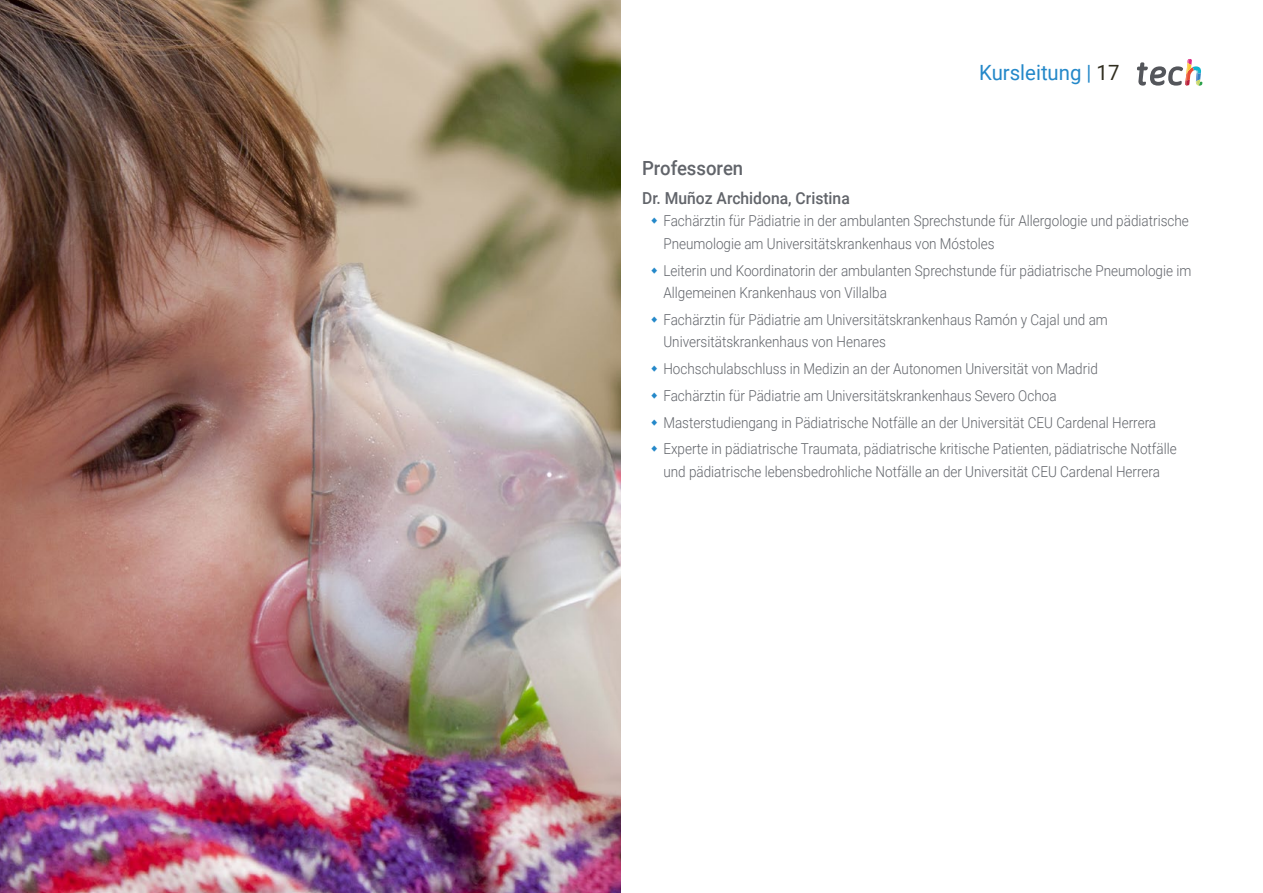
<style>
.page{position:relative;width:1263px;height:893px;background:#fff}
.page>*{position:absolute;margin:0;border:0;box-sizing:border-box;transform-origin:0 0}
.t1{font:21px "Roboto";color:#2488c9}
.t2{font:500 19.5px "Roboto";color:#61646a;scale:.95 1}
.t3{font:500 16.5px "Roboto";color:#61646a;scale:.95 1}
.t4{font:300 15px/22.5px "Roboto";color:#61646a;scale:.9 1}
.s1{color:#312e20}
</style>
<div class="page">
<img style="left:0;top:0;width:621px;height:893px">
<svg style="left:1137px;top:59px;width:65px;height:27px"></svg>
<h1 class="t1" style="left:979px;top:57px;width:142px">Kursleitung | <span class="s1">17</span></h1>
<h2 class="t2" style="left:642px;top:154px;width:108px">Professoren</h2>
<p class="t3" style="left:642px;top:186px;width:220px">Dr. Muñoz Archidona, Cristina</p>
<p class="t4" style="left:663px;top:209px;width:585px">Fachärztin für Pädiatrie in der ambulanten Sprechstunde für Allergologie und pädiatrische<br>Pneumologie am Universitätskrankenhaus von Móstoles</p>
<p class="t4" style="left:663px;top:258px;width:588px">Leiterin und Koordinatorin der ambulanten Sprechstunde für pädiatrische Pneumologie im<br>Allgemeinen Krankenhaus von Villalba</p>
<p class="t4" style="left:663px;top:308px;width:495px">Fachärztin für Pädiatrie am Universitätskrankenhaus Ramón y Cajal und am<br>Universitätskrankenhaus von Henares</p>
<p class="t4" style="left:663px;top:355px;width:572px;line-height:26.7px">Hochschulabschluss in Medizin an der Autonomen Universität von Madrid<br>Fachärztin für Pädiatrie am Universitätskrankenhaus Severo Ochoa<br>Masterstudiengang in Pädiatrische Notfälle an der Universität CEU Cardenal Herrera Experte in pädiatrische Traumata, pädiatrische kritische Patienten, pädiatrische Notfälle</p>
<p class="t4" style="left:663px;top:460px;width:553px">und pädiatrische lebensbedrohliche Notfälle an der Universität CEU Cardenal Herrera</p>
</div>
